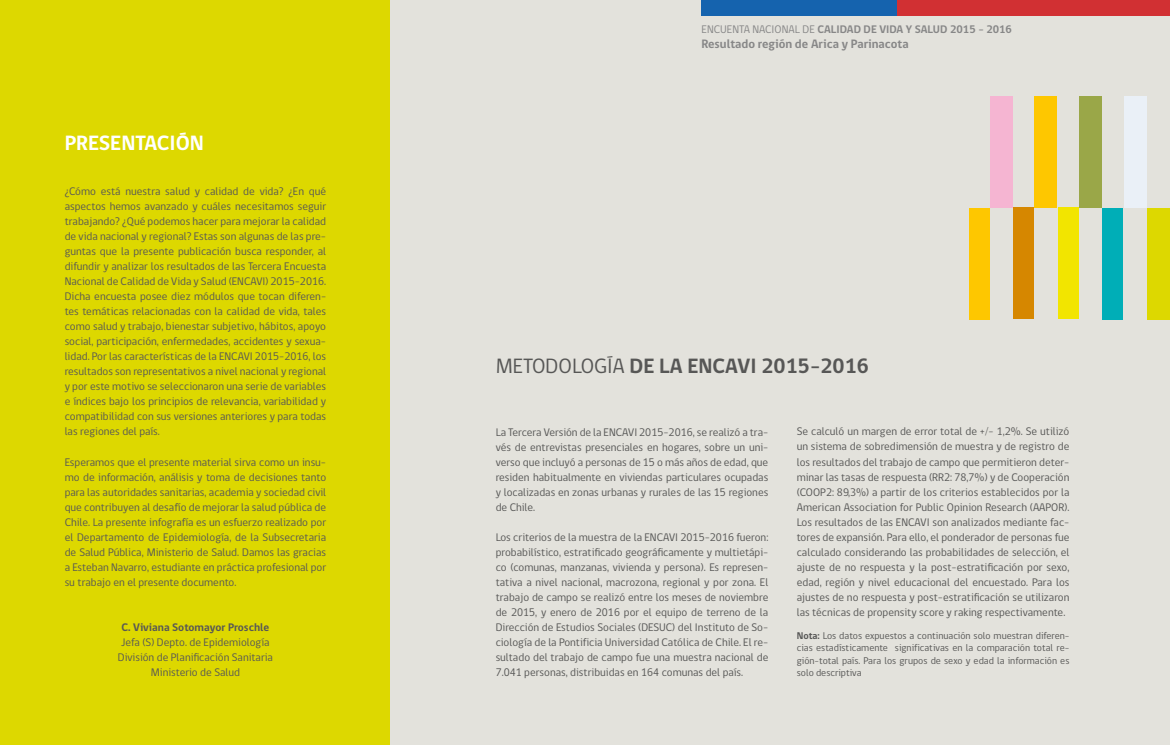
<style>
.page{position:relative;width:1170px;height:745px;background:#fff}
.page>*{position:absolute;margin:0;border:0;box-sizing:border-box;transform-origin:0 0}
.t1{font:700 21.25px "gob CL";color:#575756}
.t2{font:700 21.25px "gob CL";color:#fff}
.t3{font:700 12.5px "gob CL";color:#878787}
.t4{font:11.25px/15px "gob CL";color:#575756;text-align:justify}
.t5{font:700 11.25px "gob CL";color:#878787}
.t6{font:700 11.25px "gob CL";color:#575756}
.t7{font:10px/12.5px "gob CL";color:#575756;text-align:justify}
.s1{font-weight:400}
.s2{font-weight:700}
</style>
<div class="page">
<div style="left:0;top:0;width:1169px;height:744px;background:#e3e2dc"></div>
<div style="left:897px;top:0;width:272px;height:16px;background:#d13033"></div>
<div style="left:701px;top:0;width:196px;height:16px;background:#1563ae"></div>
<div style="left:0;top:0;width:390px;height:744px;background:#ddd800"></div>
<div style="left:989px;top:96px;width:23px;height:111px;background:#f5b5d2"></div>
<div style="left:1034px;top:96px;width:23px;height:111px;background:#fec700"></div>
<div style="left:1078px;top:96px;width:23px;height:111px;background:#9aa748"></div>
<div style="left:1123px;top:96px;width:23px;height:111px;background:#eaf0f7"></div>
<div style="left:1146px;top:208px;width:23px;height:111px;background:#ddd800"></div>
<div style="left:1102px;top:208px;width:21px;height:111px;background:#00aeb7"></div>
<div style="left:1057px;top:207px;width:21px;height:112px;background:#f2e500"></div>
<div style="left:1013px;top:207px;width:20px;height:112px;background:#d68700"></div>
<div style="left:968px;top:208px;width:21px;height:111px;background:#fec700"></div>
<h1 class="t2" style="left:65px;top:128px;width:141px">PRESENTACIÓN</h1>
<p class="t4" style="left:65px;top:184px;width:263px">¿Cómo está nuestra salud y calidad de vida? ¿En qué aspectos hemos avanzado y cuáles necesitamos seguir trabajando? ¿Qué podemos hacer para mejorar la calidad de vida nacional y regional? Estas son algunas de las pre&shy;guntas que la presente publicación busca responder, al difundir y analizar los resultados de las Tercera Encuesta Nacional de Calidad de Vida y Salud (ENCAVI) 2015-2016.<br>Dicha encuesta posee diez módulos que tocan diferen&shy;tes temáticas relacionadas con la calidad de vida, tales como salud y trabajo, bienestar subjetivo, hábitos, apoyo social, participación, enfermedades, accidentes y sexua&shy;lidad. Por las características de la ENCAVI 2015-2016, los resultados son representativos a nivel nacional y regional y por este motivo se seleccionaron una serie de variables e índices bajo los principios de relevancia, variabilidad y compatibilidad con sus versiones anteriores y para todas las regiones del país.</p>
<p class="t4" style="left:65px;top:454px;width:263px">Esperamos que el presente material sirva como un insu&shy;mo de información, análisis y toma de decisiones tanto para las autoridades sanitarias, academia y sociedad civil que contribuyen al desafío de mejorar la salud pública de Chile. La presente infografía es un esfuerzo realizado por el Departamento de Epidemiología, de la Subsecretaria de Salud Pública, Ministerio de Salud. Damos las gracias a Esteban Navarro, estudiante en práctica profesional por su trabajo en el presente documento.</p>
<p class="t6" style="left:121px;top:618px;width:149px">C. Viviana Sotomayor Proschle</p>
<p class="t4" style="left:118px;top:634px;width:157px;text-align:center">Jefa (S) Depto. de Epidemiología<br>División de Planificación Sanitaria<br>Ministerio de Salud</p>
<p class="t5" style="left:701px;top:21px;width:312px"><span class="s1">ENCUENTA NACIONAL DE</span> CALIDAD DE VIDA Y SALUD 2015 - 2016</p>
<p class="t3" style="left:701px;top:35px;width:208px">Resultado región de Arica y Parinacota</p>
<h1 class="t1" style="left:495px;top:351px;width:375px"><span class="s1">METODOLOGÍA</span> DE LA ENCAVI 2015-2016</h1>
<p class="t4" style="left:495px;top:424px;width:274px">La Tercera Versión de la ENCAVI 2015-2016, se realizó a tra&shy;vés de entrevistas presenciales en hogares, sobre un uni&shy;verso que incluyó a personas de 15 o más años de edad, que residen habitualmente en viviendas particulares ocupadas y localizadas en zonas urbanas y rurales de las 15 regiones de Chile.</p>
<p class="t4" style="left:495px;top:529px;width:274px">Los criterios de la muestra de la ENCAVI 2015-2016 fueron: probabilístico, estratificado geográficamente y multietápi&shy;co (comunas, manzanas, vivienda y persona). Es represen&shy;tativa a nivel nacional, macrozona, regional y por zona. El trabajo de campo se realizó entre los meses de noviembre de 2015, y enero de 2016 por el equipo de terreno de la Dirección de Estudios Sociales (DESUC) del Instituto de So&shy;ciología de la Pontificia Universidad Católica de Chile. El re&shy;sultado del trabajo de campo fue una muestra nacional de 7.041 personas, distribuidas en 164 comunas del país.</p>
<p class="t4" style="left:796px;top:424px;width:274px">Se calculó un margen de error total de +/- 1,2%. Se utilizó un sistema de sobredimensión de muestra y de registro de los resultados del trabajo de campo que permitieron deter&shy;minar las tasas de respuesta (RR2: 78,7%) y de Cooperación (COOP2: 89,3%) a partir de los criterios establecidos por la American Association for Public Opinion Research (AAPOR).<br>Los resultados de las ENCAVI son analizados mediante fac&shy;tores de expansión. Para ello, el ponderador de personas fue calculado considerando las probabilidades de selección, el ajuste de no respuesta y la post-estratificación por sexo, edad, región y nivel educacional del encuestado. Para los ajustes de no respuesta y post-estratificación se utilizaron las técnicas de propensity score y raking respectivamente.</p>
<p class="t7" style="left:796px;top:629px;width:274px"><span class="s2">Nota:</span> Los datos expuestos a continuación solo muestran diferen&shy;cias estadísticamente significativas en la comparación total re&shy;gión-total país. Para los grupos de sexo y edad la información es solo descriptiva</p>
</div>
